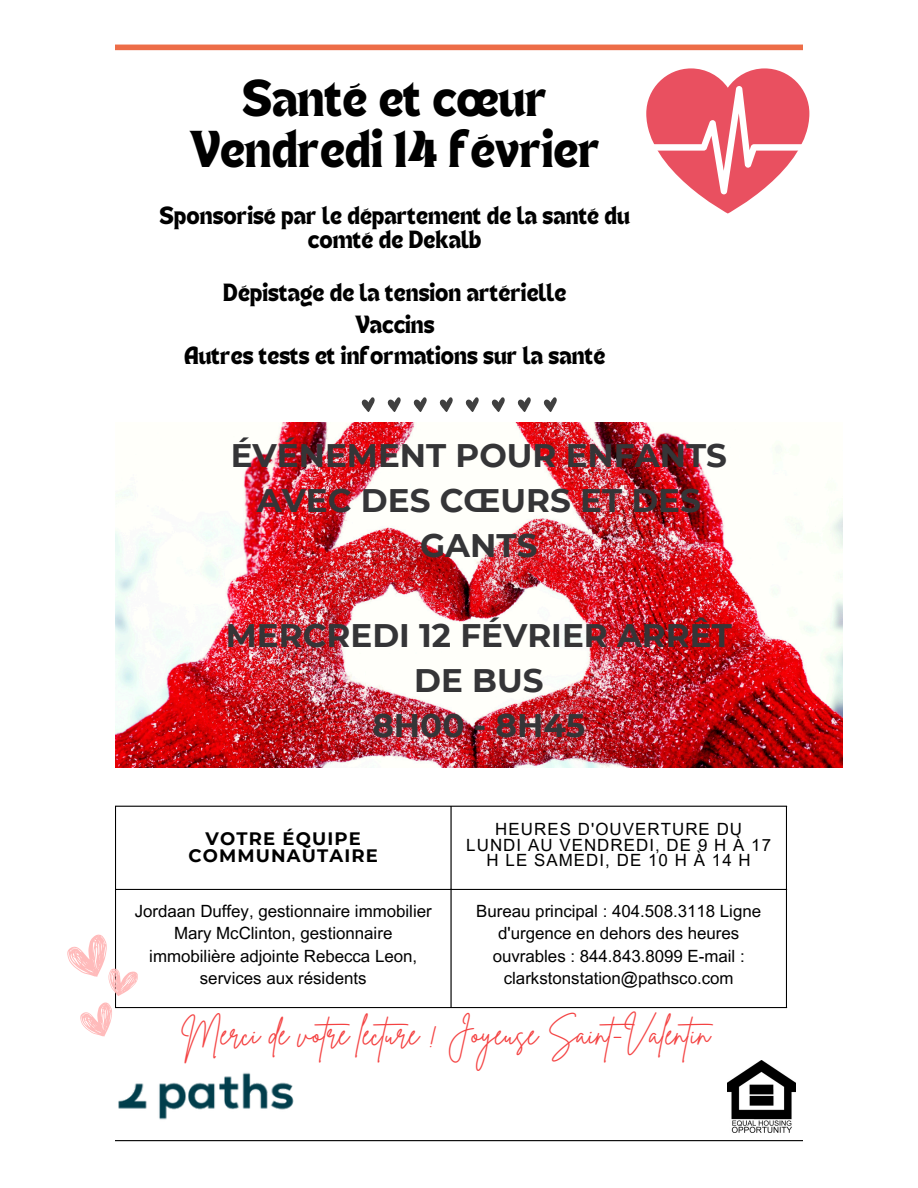
<style>
.page{position:relative;width:918px;height:1188px;background:#fff}
.page>*{position:absolute;margin:0;border:0;box-sizing:border-box;transform-origin:0 0}
.t1{font:37.5px/51.8px "TANHEADLINE";color:#000;text-align:center}
.t2{font:700 32.55px/45px "Montserrat";color:#353537;text-align:center}
.t3{font:31.35px "Brittany Signature";color:#f44242}
.t4{font:18px/24.8px "TANHEADLINE";color:#000;text-align:center}
.t5{font:700 18px/16.8px "Montserrat";letter-spacing:.065em;color:#000;text-align:center}
.t6{font:16.8px/22.5px "Arial MT Pro";color:#000;text-align:center}
.t7{font:16.8px/15.8px "Arial MT Pro";letter-spacing:.065em;color:#000;text-align:center}
</style>
<div class="page">
<div style="left:115px;top:45px;width:688px;height:5px;background:#ed6d48"></div>
<hr style="left:115px;top:807px;width:1px;height:200px;background:#000">
<hr style="left:450px;top:807px;width:2px;height:200px;background:#000">
<hr style="left:786px;top:807px;width:1px;height:200px;background:#000">
<hr style="left:115px;top:806px;width:672px;height:1px;background:#000">
<hr style="left:115px;top:889px;width:672px;height:1px;background:#000">
<hr style="left:115px;top:1007px;width:672px;height:1px;background:#000">
<img style="left:118px;top:1072px;width:176px;height:48px">
<img style="left:728px;top:1060px;width:67px;height:72px">
<hr style="left:115px;top:1140px;width:688px;height:1px;background:#000">
<img style="left:115px;top:423px;width:728px;height:345px">
<svg style="left:80px;top:1002px;width:32px;height:35px"></svg>
<svg style="left:67px;top:934px;width:71px;height:62px"></svg>
<svg style="left:646px;top:68px;width:164px;height:146px"></svg>
<svg style="left:361px;top:397px;width:14px;height:15px"></svg>
<svg style="left:387px;top:397px;width:14px;height:15px"></svg>
<svg style="left:413px;top:397px;width:14px;height:15px"></svg>
<svg style="left:439px;top:397px;width:14px;height:15px"></svg>
<svg style="left:465px;top:397px;width:14px;height:15px"></svg>
<svg style="left:491px;top:397px;width:14px;height:15px"></svg>
<svg style="left:517px;top:397px;width:14px;height:15px"></svg>
<svg style="left:543px;top:397px;width:14px;height:15px"></svg>
<p class="t1" style="left:189px;top:76px;width:413px">Santé et cœur<br>Vendredi 14 février</p>
<p class="t4" style="left:160px;top:205px;width:472px">Sponsorisé par le département de la santé du comté de Dekalb</p>
<h2 class="t4" style="left:223px;top:282px;width:344px">Dépistage de la tension artérielle</h2>
<h2 class="t4" style="left:355px;top:314px;width:81px">Vaccins</h2>
<p class="t4" style="left:184px;top:345px;width:422px">Autres tests et informations sur la santé</p>
<p class="t2" style="left:231px;top:433px;width:498px">ÉVÉNEMENT POUR ENFANTS<br>AVEC DES CŒURS ET DES<br>GANTS</p>
<p class="t2" style="left:226px;top:613px;width:508px">MERCREDI 12 FÉVRIER ARRÊT<br>DE BUS<br>8H00 - 8H45</p>
<p class="t5" style="left:189px;top:830px;width:191px">VOTRE ÉQUIPE<br>COMMUNAUTAIRE</p>
<h1 class="t7" style="left:466px;top:823px;width:306px">HEURES D'OUVERTURE DU<br>LUNDI AU VENDREDI, DE 9 H À 17<br>H LE SAMEDI, DE 10 H À 14 H</h1>
<p class="t6" style="left:135px;top:902px;width:298px">Jordaan Duffey, gestionnaire immobilier Mary McClinton, gestionnaire immobilière adjointe Rebecca Leon, services aux résidents</p>
<p class="t6" style="left:476px;top:902px;width:286px">Bureau principal : 404.508.3118 Ligne d'urgence en dehors des heures ouvrables : 844.843.8099 E-mail : clarkstonstation@pathsco.com</p>
<p class="t3" style="left:181px;top:1014px;width:542px">Merci de votre lecture ! Joyeuse Saint-Valentin</p>
</div>
